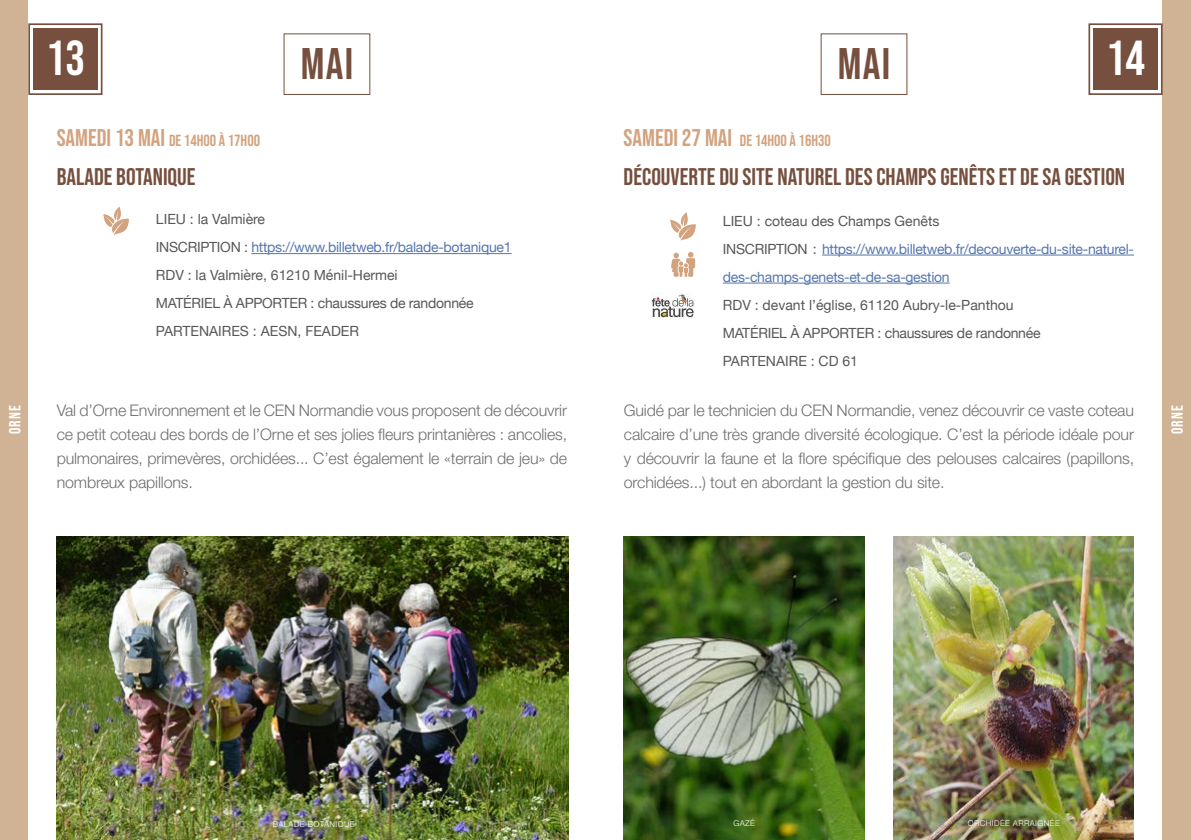
<style>
.page{position:relative;width:1191px;height:840px;background:#fff}
.page>*{position:absolute;margin:0;border:0;box-sizing:border-box;transform-origin:0 0}
.t1{font:49px "Bebas Neue";color:#fff}
.t2{font:44px "Bebas Neue";letter-spacing:.03em;color:#764f3e}
.t3{font:24px "Bebas Neue";color:#764f3e}
.t4{font:300 16px/24px "Helvetica Neue LT Std";letter-spacing:-.01em;color:#706f6f;text-align:justify}
.t5{font:16px "Bebas Neue";color:#d3a37f}
.t6{font:16px "Bebas Neue";letter-spacing:.07em;color:#fff}
.t7{font:14px/28px "Helvetica Neue";letter-spacing:-.02em;color:#575756}
.t8{font:14px/28px "Helvetica Neue";letter-spacing:-.02em;color:#5576af}
.t9{font:14px/28px "Helvetica Neue";color:#575756}
.t10{font:300 8px "Helvetica Neue LT Std";letter-spacing:.05em;color:#fff}
.s1{font-size:24px}
.s2{color:#5576af}
.s3{color:#575756}
</style>
<div class="page">
<div style="left:1162px;top:0;width:29px;height:839px;background:#d0b395"></div>
<div style="left:0;top:0;width:28px;height:839px;background:#d0b395"></div>
<img style="left:624px;top:536px;width:240px;height:303px">
<img style="left:893px;top:536px;width:240px;height:303px">
<hr style="left:251px;top:253px;width:260px;height:1px;background:#5576af">
<hr style="left:822px;top:254px;width:312px;height:1px;background:#5576af">
<hr style="left:723px;top:282px;width:226px;height:1px;background:#5576af">
<svg style="left:28px;top:23px;width:75px;height:72px"></svg>
<div style="left:37px;top:32px;width:57px;height:55px;border:2px solid #764f3e"></div>
<svg style="left:1088px;top:23px;width:75px;height:72px"></svg>
<div style="left:1096px;top:32px;width:58px;height:55px;border:2px solid #764f3e"></div>
<img style="left:57px;top:536px;width:511px;height:303px">
<div style="left:283px;top:33px;width:87px;height:62px;border:1px solid #764f3e"></div>
<svg style="left:103px;top:206px;width:26px;height:29px"></svg>
<div style="left:820px;top:33px;width:87px;height:62px;border:1px solid #764f3e"></div>
<svg style="left:671px;top:252px;width:24px;height:25px"></svg>
<svg style="left:670px;top:212px;width:26px;height:28px"></svg>
<img style="left:651px;top:294px;width:44px;height:24px">
<h1 class="t1" style="left:46px;top:30px;width:41px">13</h1>
<h1 class="t1" style="left:1106px;top:30px;width:41px">14</h1>
<h2 class="t2" style="left:301px;top:39px;width:54px">MAI</h2>
<h2 class="t2" style="left:838px;top:39px;width:54px">MAI</h2>
<p class="t5" style="left:57px;top:132px;width:205px"><span class="s1">SAMEDI 13 MAI</span> DE 14H00 À 17H00</p>
<h3 class="t3" style="left:57px;top:163px;width:140px">BALADE BOTANIQUE</h3>
<p class="t7" style="left:156px;top:206px;width:357px">LIEU : la Valmière<br>INSCRIPTION : <span class="s2">https://www.billetweb.fr/balade-botanique1<br></span>RDV : la Valmière, 61210 Ménil-Hermei<br>MATÉRIEL À APPORTER : chaussures de randonnée PARTENAIRES : AESN, FEADER</p>
<p class="t5" style="left:623px;top:132px;width:209px"><span class="s1">SAMEDI 27 MAI</span> DE 14H00 À 16H30</p>
<h3 class="t3" style="left:623px;top:163px;width:503px">DÉCOUVERTE DU SITE NATUREL DES CHAMPS GENÊTS ET DE SA GESTION</h3>
<p class="t8" style="left:723px;top:207px;width:413px"><span class="s3">LIEU : coteau des Champs Genêts<br>INSCRIPTION :</span> https://www.billetweb.fr/decouverte-du-site-naturel&shy;des-champs-genets-et-de-sa-gestion</p>
<p class="t9" style="left:723px;top:291px;width:319px">RDV : devant l’église, 61120 Aubry-le-Panthou<br>MATÉRIEL À APPORTER : chaussures de randonnée<br>PARTENAIRE : CD 61</p>
<p class="t4" style="left:624px;top:397px;width:512px">Guidé par le technicien du CEN Normandie, venez découvrir ce vaste coteau calcaire d’une très grande diversité écologique. C’est la période idéale pour y découvrir la faune et la flore spécifique des pelouses calcaires (papillons, orchidées...) tout en abordant la gestion du site.</p>
<p class="t4" style="left:57px;top:397px;width:512px">Val d’Orne Environnement et le CEN Normandie vous proposent de découvrir ce petit coteau des bords de l’Orne et ses jolies fleurs printanières : ancolies, pulmonaires, primevères, orchidées... C’est également le «terrain de jeu» de nombreux papillons.</p>
<p class="t6" style="left:6px;top:434px;width:30px;rotate:-90deg">ORNE</p>
<p class="t6" style="left:1168px;top:434px;width:30px;rotate:-90deg">ORNE</p>
<p class="t10" style="left:273px;top:818px;width:83px">BALADE BOTANIQUE</p>
<p class="t10" style="left:967px;top:817px;width:93px">ORCHIDÉE ARRAIGNÉE</p>
<p class="t10" style="left:733px;top:817px;width:23px">GAZÉ</p>
</div>
